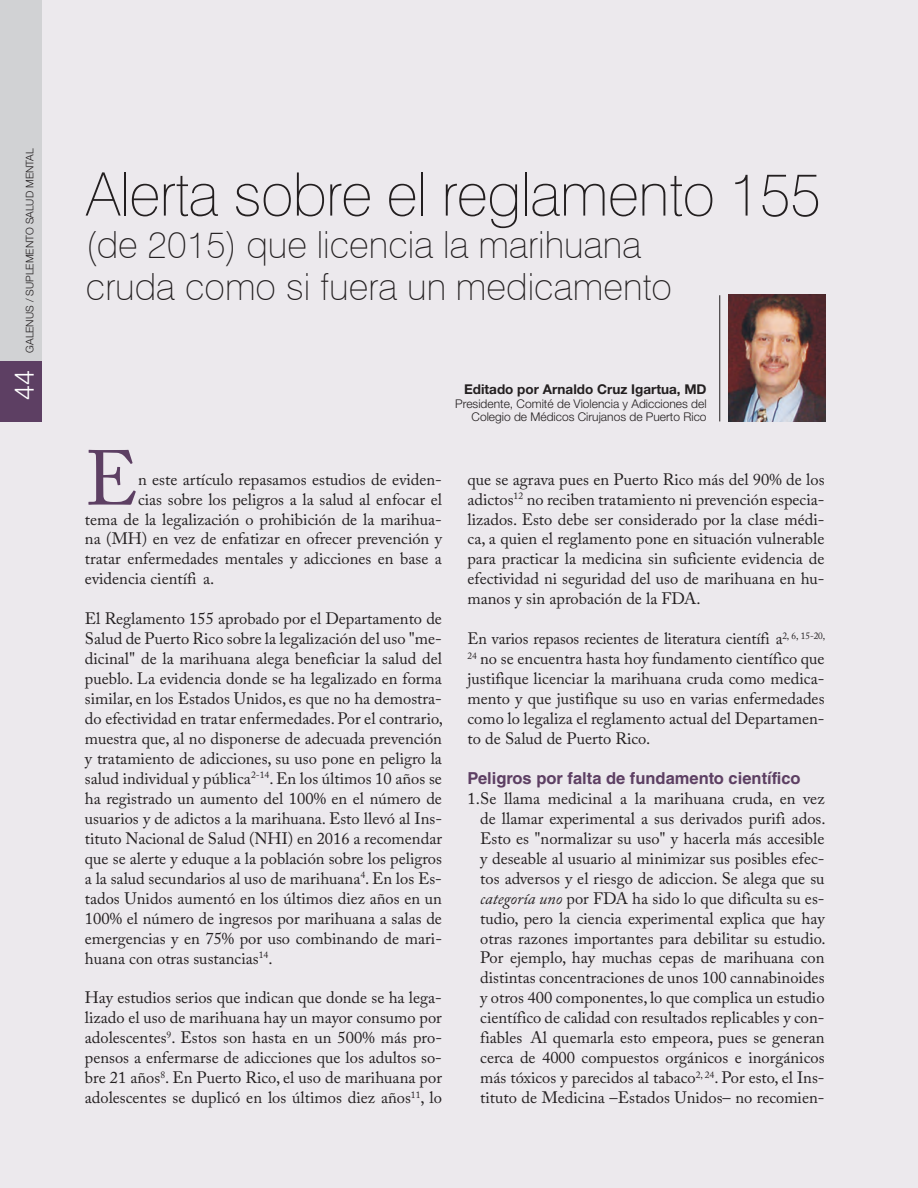
<style>
.page{position:relative;width:918px;height:1188px;background:#fff}
.page>*{position:absolute;margin:0;border:0;box-sizing:border-box;transform-origin:0 0}
.t1{font:76.95px "Adobe Caslon Pro";color:#5d3f63}
.t2{font:100 60px "Swiss 721 BT";letter-spacing:-.01em;color:#231f20}
.t3{font:100 37.5px/42px "Swiss 721 BT";color:#231f20}
.t4{font:300 27px "Helvetica Neue";color:#fff}
.t5{font:16.5px/20px "Adobe Caslon Pro";color:#231f20;text-align:justify}
.t6{font:700 16.5px "Helvetica LT Std";color:#5d3f63}
.t7{font:700 13.5px "Helvetica Neue";color:#231f20}
.t8{font:300 12px/13.5px "Helvetica Neue";color:#231f20;text-align:right}
.t9{font:300 10.5px "Helvetica Neue";color:#231f20}
.s1{font-style:italic}
</style>
<div class="page">
<div style="left:0;top:0;width:917px;height:1188px;background:#ece9ed"></div>
<hr style="left:719px;top:295px;width:1px;height:126px;background:#231f20">
<img style="left:728px;top:295px;width:97px;height:126px">
<div style="left:0;top:0;width:42px;height:412px;background:#d1d2d4"></div>
<div style="left:0;top:361px;width:42px;height:60px;background:#5d3f63"></div>
<p class="t9" style="left:23px;top:353px;width:206px;rotate:-90deg">GALENUS / SUPLEMENTO SALUD MENTAL</p>
<h3 class="t4" style="left:8px;top:400px;width:32px;rotate:-90deg">44</h3>
<h2 class="t2" style="left:86px;top:158px;width:736px">Alerta sobre el reglamento 155</h2>
<h3 class="t3" style="left:86px;top:223px;width:587px">(de 2015) que licencia la marihuana cruda como si fuera un medicamento</h3>
<h1 class="t1" style="left:85px;top:433px;width:55px">E</h1>
<p class="t5" style="left:138px;top:469px;width:305px">n este artículo repasamos estudios de eviden-</p>
<p class="t5" style="left:138px;top:489px;width:305px">cias sobre los peligros a la salud al enfocar el</p>
<p class="t5" style="left:85px;top:509px;width:358px">tema de la legalización o prohibición de la marihua-</p>
<p class="t5" style="left:85px;top:529px;width:358px">na (MH) en vez de enfatizar en ofrecer prevención y</p>
<p class="t5" style="left:85px;top:549px;width:358px">tratar enfermedades mentales y adicciones en base a</p>
<p class="t5" style="left:85px;top:569px;width:131px">evidencia científi a.</p>
<p class="t5" style="left:85px;top:608px;width:360px">El Reglamento 155 aprobado por el Departamento de Salud de Puerto Rico sobre la legalización del uso "me&shy;dicinal" de la marihuana alega beneficiar la salud del pueblo. La evidencia donde se ha legalizado en forma similar, en los Estados Unidos, es que no ha demostra&shy;do efectividad en tratar enfermedades. Por el contrario, muestra que, al no disponerse de adecuada prevención y tratamiento de adicciones, su uso pone en peligro la salud individual y pública<sup>2-14</sup>. En los últimos 10 años se ha registrado un aumento del 100% en el número de usuarios y de adictos a la marihuana. Esto llevó al Ins&shy;tituto Nacional de Salud (NHI) en 2016 a recomendar que se alerte y eduque a la población sobre los peligros a la salud secundarios al uso de marihuana<sup>4</sup>. En los Es&shy;tados Unidos aumentó en los últimos diez años en un 100% el número de ingresos por marihuana a salas de emergencias y en 75% por uso combinando de mari&shy;huana con otras sustancias<sup>14</sup>.</p>
<p class="t5" style="left:85px;top:988px;width:358px">Hay estudios serios que indican que donde se ha lega&shy;lizado el uso de marihuana hay un mayor consumo por adolescentes<sup>9</sup>. Estos son hasta en un 500% más pro&shy;pensos a enfermarse de adicciones que los adultos so&shy;bre 21 años<sup>8</sup>. En Puerto Rico, el uso de marihuana por adolescentes se duplicó en los últimos diez años<sup>11</sup>, lo</p>
<p class="t7" style="left:464px;top:381px;width:244px">Editado por Arnaldo Cruz Igartua, MD</p>
<p class="t8" style="left:455px;top:397px;width:253px">Presidente, Comité de Violencia y Adicciones del<br>Colegio de Médicos Cirujanos de Puerto Rico</p>
<p class="t5" style="left:467px;top:469px;width:358px">que se agrava pues en Puerto Rico más del 90% de los adictos<sup>12</sup> no reciben tratamiento ni prevención especia&shy;lizados. Esto debe ser considerado por la clase médi&shy;ca, a quien el reglamento pone en situación vulnerable para practicar la medicina sin suficiente evidencia de efectividad ni seguridad del uso de marihuana en hu&shy;manos y sin aprobación de la FDA.</p>
<p class="t5" style="left:467px;top:628px;width:359px">En varios repasos recientes de literatura científi a<sup>2,</sup> <sup>6,</sup> <sup>15-20, 24</sup> no se encuentra hasta hoy fundamento científico que justifique licenciar la marihuana cruda como medica&shy;mento y que justifique su uso en varias enfermedades como lo legaliza el reglamento actual del Departamen&shy;to de Salud de Puerto Rico.</p>
<p class="t6" style="left:467px;top:768px;width:335px">Peligros por falta de fundamento científico</p>
<p class="t5" style="left:480px;top:788px;width:347px;text-indent:-13px">1.Se llama medicinal a la marihuana cruda, en vez de llamar experimental a sus derivados purifi ados.<br>Esto es "normalizar su uso" y hacerla más accesible y deseable al usuario al minimizar sus posibles efec&shy;tos adversos y el riesgo de adiccion. Se alega que su <span class="s1">categoría uno</span> por FDA ha sido lo que dificulta su es&shy;tudio, pero la ciencia experimental explica que hay otras razones importantes para debilitar su estudio.<br>Por ejemplo, hay muchas cepas de marihuana con distintas concentraciones de unos 100 cannabinoides y otros 400 componentes, lo que complica un estudio científico de calidad con resultados replicables y con&shy;fiables Al quemarla esto empeora, pues se generan cerca de 4000 compuestos orgánicos e inorgánicos más tóxicos y parecidos al tabaco<sup>2,</sup> <sup>24</sup>. Por esto, el Ins&shy;tituto de Medicina –Estados Unidos– no recomien-</p>
</div>
